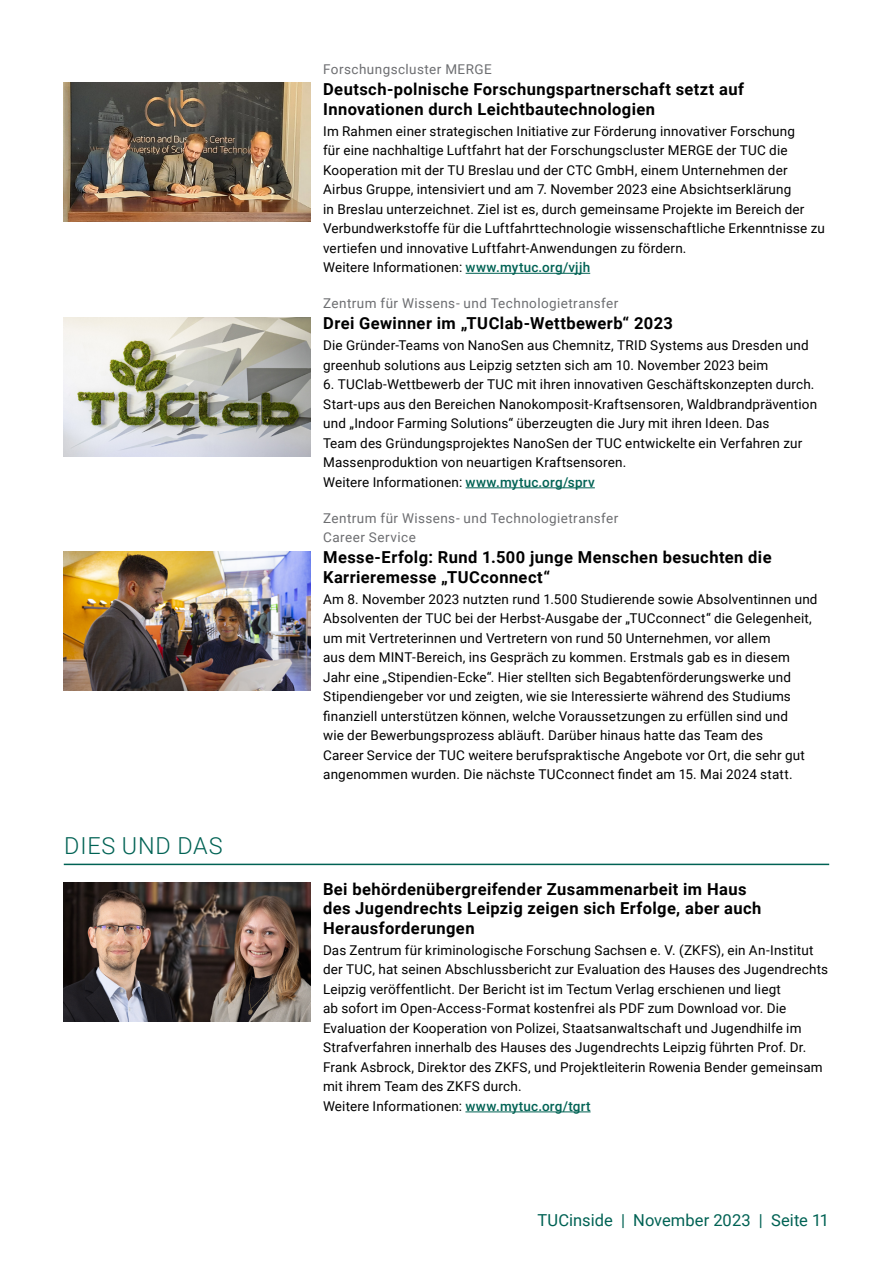
<style>
.page{position:relative;width:893px;height:1263px;background:#fff}
.page>*{position:absolute;margin:0;border:0;box-sizing:border-box;transform-origin:0 0}
.H1_Kapitel__Aus_den{font:300 23.4px "Roboto";letter-spacing:.035em;color:#006254}
.H3__Haupt-__Überschrift{font:700 16.5px/19.5px "Roboto";letter-spacing:.025em;color:#000}
.t1{font:16.5px "Roboto";letter-spacing:.005em;color:#006254}
.Fließtext_deutsch{font:13.5px/19.5px "Roboto";letter-spacing:.01em;color:#000}
.H2_Rubrik__Fakultät_Einrichtung{font:13.5px "Roboto";letter-spacing:.03em;color:#6d6e71}
.s1{font-weight:500;color:#006254}
</style>
<div class="page">
<hr style="left:466px;top:487px;width:129px;height:1px;background:#006254">
<img style="left:64px;top:317px;width:246px;height:139px">
<img style="left:64px;top:551px;width:246px;height:139px">
<hr style="left:64px;top:864px;width:765px;height:1px;background:#006254">
<hr style="left:465px;top:1111px;width:126px;height:1px;background:#006254">
<img style="left:64px;top:883px;width:246px;height:138px">
<hr style="left:466px;top:273px;width:124px;height:1px;background:#006254">
<img style="left:64px;top:83px;width:246px;height:139px">
<h1 class="H1_Kapitel__Aus_den" style="left:64px;top:830px;width:160px">DIES UND DAS</h1>
<h2 class="H2_Rubrik__Fakultät_Einrichtung" style="left:323px;top:60px;width:170px">Forschungscluster MERGE</h2>
<h3 class="H3__Haupt-__Überschrift" style="left:323px;top:79px;width:422px">Deutsch-polnische Forschungspartnerschaft setzt auf<br>Innovationen durch Leichtbautechnologien</h3>
<p class="Fließtext_deutsch" style="left:323px;top:121px;width:503px">Im Rahmen einer strategischen Initiative zur Förderung innovativer Forschung<br>für eine nachhaltige Luftfahrt hat der Forschungscluster MERGE der TUC die Kooperation mit der TU Breslau und der CTC GmbH, einem Unternehmen der Airbus Gruppe, intensiviert und am 7. November 2023 eine Absichtserklärung<br>in Breslau unterzeichnet. Ziel ist es, durch gemeinsame Projekte im Bereich der Verbundwerkstoffe für die Luftfahrttechnologie wissenschaftliche Erkenntnisse zu vertiefen und innovative Luftfahrt-Anwendungen zu fördern.</p>
<p class="Fließtext_deutsch" style="left:323px;top:257px;width:269px">Weitere Informationen: <span class="s1">www.mytuc.org/vjjh</span></p>
<h2 class="H2_Rubrik__Fakultät_Einrichtung" style="left:323px;top:294px;width:297px">Zentrum für Wissens- und Technologietransfer</h2>
<h3 class="H3__Haupt-__Überschrift" style="left:323px;top:313px;width:351px">Drei Gewinner im „TUClab-Wettbewerb“ 2023</h3>
<p class="Fließtext_deutsch" style="left:323px;top:335px;width:487px">Die Gründer-Teams von NanoSen aus Chemnitz, TRID Systems aus Dresden und greenhub solutions aus Leipzig setzten sich am 10. November 2023 beim</p>
<p class="Fließtext_deutsch" style="left:323px;top:374px;width:495px">6. TUClab-Wettbewerb der TUC mit ihren innovativen Geschäftskonzepten durch.<br>Start-ups aus den Bereichen Nanokomposit-Kraftsensoren, Waldbrandprävention und „Indoor Farming Solutions“ überzeugten die Jury mit ihren Ideen. Das<br>Team des Gründungsprojektes NanoSen der TUC entwickelte ein Verfahren zur Massenproduktion von neuartigen Kraftsensoren.</p>
<p class="Fließtext_deutsch" style="left:323px;top:472px;width:273px">Weitere Informationen: <span class="s1">www.mytuc.org/sprv</span></p>
<h2 class="H2_Rubrik__Fakultät_Einrichtung" style="left:323px;top:509px;width:297px">Zentrum für Wissens- und Technologietransfer</h2>
<h2 class="H2_Rubrik__Fakultät_Einrichtung" style="left:323px;top:528px;width:94px">Career Service</h2>
<h3 class="H3__Haupt-__Überschrift" style="left:323px;top:547px;width:450px">Messe-Erfolg: Rund 1.500 junge Menschen besuchten die<br>Karrieremesse „TUCconnect“</h3>
<p class="Fließtext_deutsch" style="left:323px;top:589px;width:496px">Am 8. November 2023 nutzten rund 1.500 Studierende sowie Absolventinnen und Absolventen der TUC bei der Herbst-Ausgabe der „TUCconnect“ die Gelegenheit, um mit Vertreterinnen und Vertretern von rund 50 Unternehmen, vor allem<br>aus dem MINT-Bereich, ins Gespräch zu kommen. Erstmals gab es in diesem Jahr eine „Stipendien-Ecke“. Hier stellten sich Begabtenförderungswerke und Stipendiengeber vor und zeigten, wie sie Interessierte während des Studiums finanziell unterstützen können, welche Voraussetzungen zu erfüllen sind und<br>wie der Bewerbungsprozess abläuft. Darüber hinaus hatte das Team des<br>Career Service der TUC weitere berufspraktische Angebote vor Ort, die sehr gut angenommen wurden. Die nächste TUCconnect findet am 15. Mai 2024 statt.</p>
<h2 class="H3__Haupt-__Überschrift" style="left:323px;top:879px;width:440px">Bei behördenübergreifender Zusammenarbeit im Haus des Jugendrechts Leipzig zeigen sich Erfolge, aber auch<br>Herausforderungen</h2>
<p class="Fließtext_deutsch" style="left:323px;top:940px;width:507px">Das Zentrum für kriminologische Forschung Sachsen e. V. (ZKFS), ein An-Institut der TUC, hat seinen Abschlussbericht zur Evaluation des Hauses des Jugendrechts Leipzig veröffentlicht. Der Bericht ist im Tectum Verlag erschienen und liegt<br>ab sofort im Open-Access-Format kostenfrei als PDF zum Download vor. Die Evaluation der Kooperation von Polizei, Staatsanwaltschaft und Jugendhilfe im Strafverfahren innerhalb des Hauses des Jugendrechts Leipzig führten Prof. Dr.<br>Frank Asbrock, Direktor des ZKFS, und Projektleiterin Rowenia Bender gemeinsam mit ihrem Team des ZKFS durch.</p>
<p class="Fließtext_deutsch" style="left:323px;top:1096px;width:269px">Weitere Informationen: <span class="s1">www.mytuc.org/tgrt</span></p>
<p class="t1" style="left:537px;top:1209px;width:293px">TUCinside | November 2023 | Seite 11</p>
</div>
